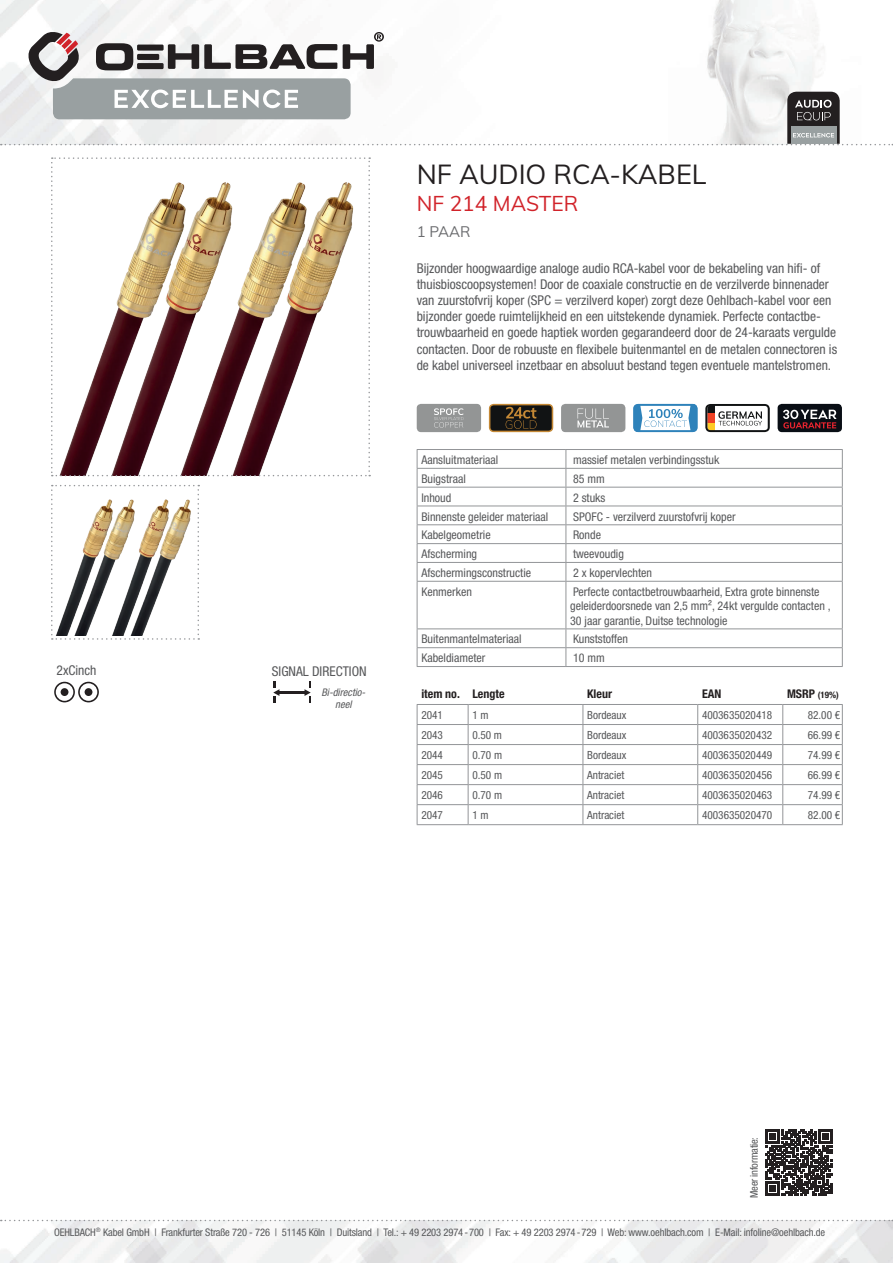
<style>
.page{position:relative;width:893px;height:1263px;background:#fff}
.page>*{position:absolute;margin:0;border:0;box-sizing:border-box;transform-origin:0 0}
.t1{font:27px "Muli";color:#231f20}
.t2{font:21px "Muli";color:#d1232a}
.t3{font:15px "Muli";color:#6c6d70}
.t4{font:condensed 13.5px/16.2px "Helvetica Neue LTW1 G";color:#57585a}
.t5{font:condensed 12px/14.4px "Helvetica Neue LTW1 G";color:#57585a}
.t6{font:700 condensed 12px "Helvetica Neue LTW1 G";color:#231f20}
.t7{font:condensed 11.25px "Helvetica Neue LTW1 G";color:#57585a}
.t8{font:condensed 10.5px "Helvetica Neue LTW1 G";letter-spacing:-.01em;color:#57585a}
.t9{font:italic condensed 10.5px/12.6px "Helvetica Neue LTW1 G";color:#57585a;text-align:center}
.t10{font:700 condensed 9px "Helvetica Neue LTW1 G";color:#231f20}
.s1{font-size:12px}
</style>
<div class="page">
<img style="left:0;top:1220px;width:893px;height:43px">
<img style="left:0;top:0;width:818px;height:145px">
<svg style="left:1px;top:1220px;width:892px;height:1px"></svg>
<svg style="left:51px;top:157px;width:319px;height:319px"></svg>
<svg style="left:51px;top:485px;width:148px;height:155px"></svg>
<div style="left:417px;top:404px;width:64px;height:28px;background:#939595;border-radius:4px"></div>
<svg style="left:434px;top:408px;width:29px;height:20px"></svg>
<svg style="left:489px;top:404px;width:64px;height:28px;background:#3d301d"></svg>
<div style="left:561px;top:404px;width:64px;height:28px;background:#939595;border-radius:4px"></div>
<svg style="left:577px;top:408px;width:32px;height:19px"></svg>
<svg style="left:633px;top:404px;width:65px;height:28px"></svg>
<svg style="left:705px;top:404px;width:65px;height:28px"></svg>
<div style="left:778px;top:404px;width:64px;height:28px;background:#090e15;border-radius:4px"></div>
<svg style="left:783px;top:410px;width:54px;height:18px"></svg>
<svg style="left:54px;top:682px;width:45px;height:20px"></svg>
<div style="left:85px;top:688px;width:7px;height:8px;background:#231f20;border-radius:50%"></div>
<hr style="left:279px;top:691px;width:26px;height:3px;background:#231f20">
<svg style="left:273px;top:681px;width:6px;height:22px"></svg>
<svg style="left:304px;top:681px;width:7px;height:22px"></svg>
<svg style="left:766px;top:1129px;width:66px;height:67px"></svg>
<svg style="left:1px;top:31px;width:892px;height:114px"></svg>
<svg style="left:417px;top:705px;width:426px;height:119px"></svg>
<hr style="left:417px;top:824px;width:51px;height:1px;background:#939598">
<hr style="left:468px;top:824px;width:115px;height:1px;background:#939598">
<hr style="left:583px;top:824px;width:115px;height:1px;background:#939598">
<hr style="left:698px;top:824px;width:85px;height:1px;background:#939598">
<hr style="left:783px;top:824px;width:60px;height:1px;background:#939598">
<hr style="left:417px;top:704px;width:51px;height:1px;background:#939598">
<hr style="left:468px;top:704px;width:115px;height:1px;background:#939598">
<hr style="left:583px;top:704px;width:115px;height:1px;background:#939598">
<hr style="left:698px;top:704px;width:85px;height:1px;background:#939598">
<hr style="left:783px;top:704px;width:60px;height:1px;background:#939598">
<svg style="left:417px;top:449px;width:426px;height:132px"></svg>
<hr style="left:417px;top:581px;width:149px;height:1px;background:#939598">
<hr style="left:417px;top:582px;width:1px;height:46px;background:#939598">
<hr style="left:566px;top:581px;width:277px;height:1px;background:#939598">
<hr style="left:566px;top:582px;width:1px;height:46px;background:#939598">
<hr style="left:842px;top:582px;width:1px;height:46px;background:#939598">
<hr style="left:417px;top:628px;width:149px;height:1px;background:#939598">
<hr style="left:566px;top:628px;width:277px;height:1px;background:#939598">
<hr style="left:417px;top:647px;width:149px;height:1px;background:#939598">
<svg style="left:417px;top:629px;width:1px;height:37px"></svg>
<hr style="left:566px;top:647px;width:277px;height:1px;background:#939598">
<svg style="left:566px;top:629px;width:1px;height:37px"></svg>
<svg style="left:842px;top:629px;width:1px;height:37px"></svg>
<hr style="left:417px;top:666px;width:149px;height:1px;background:#939598">
<hr style="left:566px;top:666px;width:277px;height:1px;background:#939598">
<h1 class="t1" style="left:417px;top:155px;width:291px">NF AUDIO RCA-KABEL</h1>
<h2 class="t2" style="left:417px;top:188px;width:163px">NF 214 MASTER</h2>
<p class="t3" style="left:417px;top:221px;width:55px">1 PAAR</p>
<p class="t4" style="left:417px;top:260px;width:422px">Bijzonder hoogwaardige analoge audio RCA-kabel voor de bekabeling van hifi- of thuisbioscoopsystemen! Door de coaxiale constructie en de verzilverde binnenader van zuurstofvrij koper (SPC = verzilverd koper) zorgt deze Oehlbach-kabel voor een bijzonder goede ruimtelijkheid en een uitstekende dynamiek. Perfecte contactbe&shy;trouwbaarheid en goede haptiek worden gegarandeerd door de 24-karaats vergulde contacten. Door de robuuste en flexibele buitenmantel en de metalen connectoren is de kabel universeel inzetbaar en absoluut bestand tegen eventuele mantelstromen.</p>
<p class="t4" style="left:57px;top:662px;width:41px">2xCinch</p>
<p class="t4" style="left:272px;top:663px;width:96px">SIGNAL DIRECTION</p>
<p class="t9" style="left:321px;top:686px;width:48px">Bi-directio&shy;neel</p>
<p class="t5" style="left:421px;top:453px;width:78px">Aansluitmateriaal</p>
<p class="t5" style="left:573px;top:453px;width:148px">massief metalen verbindingsstuk</p>
<p class="t5" style="left:421px;top:471px;width:46px">Buigstraal</p>
<p class="t5" style="left:573px;top:471px;width:33px">85 mm</p>
<p class="t5" style="left:421px;top:490px;width:31px">Inhoud</p>
<p class="t5" style="left:573px;top:490px;width:34px">2 stuks</p>
<p class="t5" style="left:421px;top:509px;width:128px">Binnenste geleider materiaal</p>
<p class="t5" style="left:573px;top:509px;width:164px">SPOFC - verzilverd zuurstofvrij koper</p>
<p class="t5" style="left:421px;top:528px;width:71px">Kabelgeometrie</p>
<p class="t5" style="left:573px;top:528px;width:29px">Ronde</p>
<p class="t5" style="left:421px;top:547px;width:57px">Afscherming</p>
<p class="t5" style="left:573px;top:547px;width:52px">tweevoudig</p>
<p class="t5" style="left:421px;top:566px;width:111px">Afschermingsconstructie</p>
<p class="t5" style="left:573px;top:566px;width:81px">2 x kopervlechten</p>
<p class="t5" style="left:421px;top:584px;width:52px">Kenmerken</p>
<p class="t5" style="left:570px;top:584px;width:262px">Perfecte contactbetrouwbaarheid, Extra grote binnenste geleiderdoorsnede van 2,5 mm², 24kt vergulde contacten ,<br>30 jaar garantie, Duitse technologie</p>
<p class="t5" style="left:421px;top:632px;width:102px">Buitenmantelmateriaal</p>
<p class="t5" style="left:573px;top:632px;width:57px">Kunststoffen</p>
<p class="t5" style="left:421px;top:651px;width:65px">Kabeldiameter</p>
<p class="t5" style="left:573px;top:651px;width:33px">10 mm</p>
<p class="t6" style="left:421px;top:687px;width:85px">item no. Lengte</p>
<p class="t6" style="left:587px;top:687px;width:26px">Kleur</p>
<p class="t6" style="left:702px;top:687px;width:21px">EAN</p>
<p class="t10" style="left:787px;top:690px;width:53px"><span class="s1">MSRP</span> (19%)</p>
<p class="t7" style="left:421px;top:708px;width:23px">2041</p>
<p class="t7" style="left:472px;top:708px;width:18px">1 m</p>
<p class="t7" style="left:587px;top:708px;width:41px">Bordeaux</p>
<p class="t7" style="left:702px;top:708px;width:72px">4003635020418</p>
<p class="t7" style="left:808px;top:708px;width:34px">82.00 €</p>
<p class="t7" style="left:421px;top:728px;width:23px">2043</p>
<p class="t7" style="left:472px;top:728px;width:31px">0.50 m</p>
<p class="t7" style="left:587px;top:728px;width:41px">Bordeaux</p>
<p class="t7" style="left:702px;top:728px;width:72px">4003635020432</p>
<p class="t7" style="left:808px;top:728px;width:34px">66.99 €</p>
<p class="t7" style="left:421px;top:748px;width:23px">2044</p>
<p class="t7" style="left:472px;top:748px;width:31px">0.70 m</p>
<p class="t7" style="left:587px;top:748px;width:41px">Bordeaux</p>
<p class="t7" style="left:702px;top:748px;width:72px">4003635020449</p>
<p class="t7" style="left:808px;top:748px;width:34px">74.99 €</p>
<p class="t7" style="left:421px;top:768px;width:23px">2045</p>
<p class="t7" style="left:472px;top:768px;width:31px">0.50 m</p>
<p class="t7" style="left:587px;top:768px;width:39px">Antraciet</p>
<p class="t7" style="left:702px;top:768px;width:72px">4003635020456</p>
<p class="t7" style="left:808px;top:768px;width:34px">66.99 €</p>
<p class="t7" style="left:421px;top:788px;width:23px">2046</p>
<p class="t7" style="left:472px;top:788px;width:31px">0.70 m</p>
<p class="t7" style="left:587px;top:788px;width:39px">Antraciet</p>
<p class="t7" style="left:702px;top:788px;width:72px">4003635020463</p>
<p class="t7" style="left:808px;top:788px;width:34px">74.99 €</p>
<p class="t7" style="left:421px;top:808px;width:23px">2047</p>
<p class="t7" style="left:472px;top:808px;width:18px">1 m</p>
<p class="t7" style="left:587px;top:808px;width:39px">Antraciet</p>
<p class="t7" style="left:702px;top:808px;width:72px">4003635020470</p>
<p class="t7" style="left:808px;top:808px;width:34px">82.00 €</p>
<p class="t8" style="left:748px;top:1198px;width:63px;rotate:-90deg">Meer informatie:</p>
<p class="t8" style="left:54px;top:1226px;width:773px">OEHLBACH<sup>®</sup> Kabel GmbH | Frankfurter Straße 720 - 726 | 51145 Köln | Duitsland | Tel.: + 49 2203 2974-700 | Fax: + 49 2203 2974-729 | Web: www.oehlbach.com | E-Mail: infoline@oehlbach.de</p>
</div>
